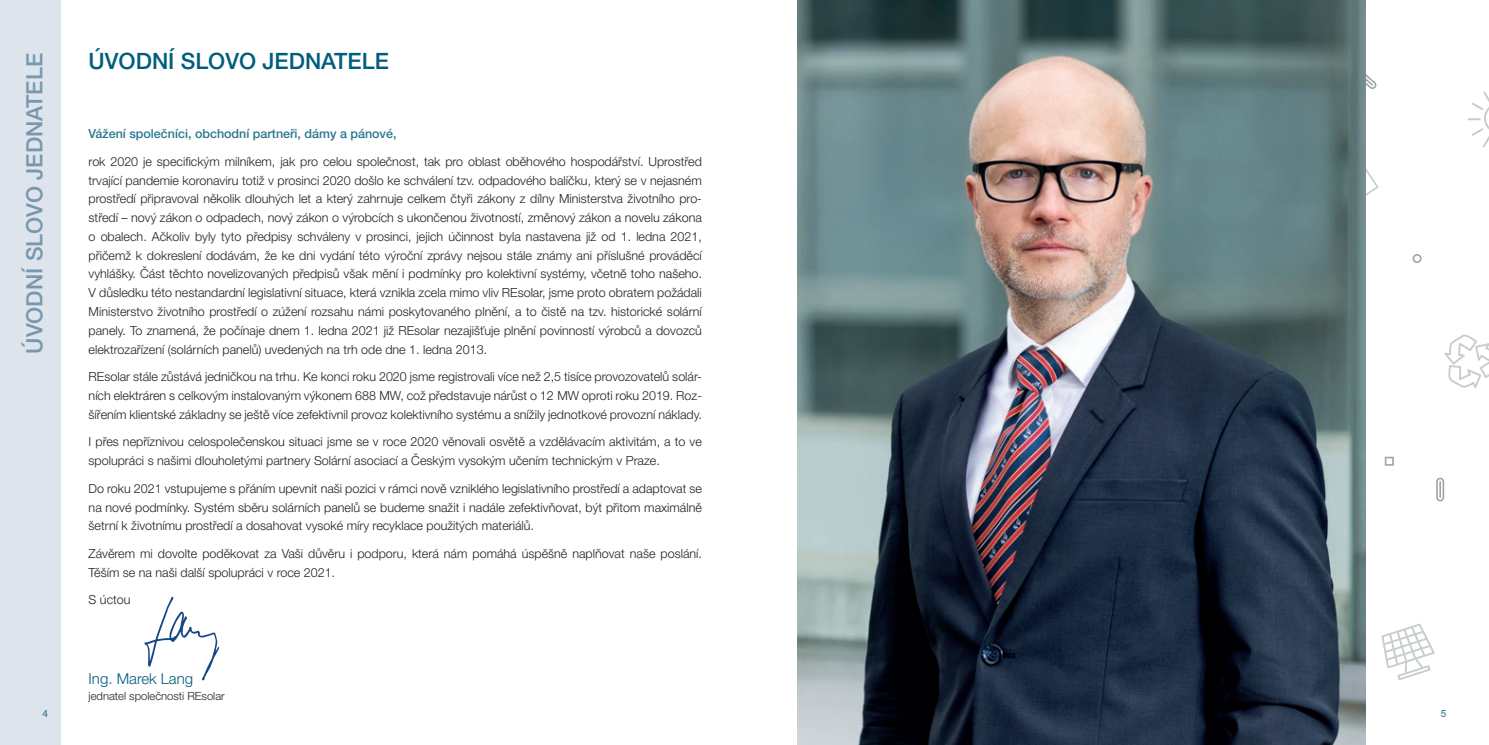
<style>
.page{position:relative;width:1489px;height:745px;background:#fff}
.page>*{position:absolute;margin:0;border:0;box-sizing:border-box;transform-origin:0 0}
.t1{font:500 22.5px "Helvetica Neue LT Pro";color:#7798af}
.t2{font:500 22.5px "Helvetica Neue LT Pro";color:#005d7d}
.t3{font:300 15px "Helvetica Neue LT Pro";color:#005d7d}
.t4{font:300 12.5px/18.8px "Helvetica Neue LT Pro";color:#231f20;text-align:justify}
.t5{font:500 12.5px "Helvetica Neue LT Pro";color:#2a778f}
.t6{font:300 11.25px "Helvetica Neue LT Pro";color:#231f20}
.t7{font:500 10px "Helvetica Neue LT Pro";color:#467d99}
</style>
<div class="page">
<div style="left:0;top:0;width:60px;height:744px;background:#dee4eb"></div>
<svg style="left:144px;top:596px;width:75px;height:84px"></svg>
<svg style="left:1384px;top:456px;width:9px;height:9px"></svg>
<svg style="left:1436px;top:477px;width:7px;height:24px"></svg>
<svg style="left:1364px;top:70px;width:12px;height:20px"></svg>
<svg style="left:1412px;top:254px;width:9px;height:9px"></svg>
<svg style="left:1444px;top:334px;width:44px;height:54px"></svg>
<svg style="left:1381px;top:623px;width:53px;height:57px"></svg>
<svg style="left:1467px;top:91px;width:21px;height:57px"></svg>
<svg style="left:1364px;top:143px;width:14px;height:70px"></svg>
<img style="left:797px;top:0;width:567px;height:744px">
<h1 class="t1" style="left:21px;top:353px;width:302px;rotate:-90deg">ÚVODNÍ SLOVO JEDNATELE</h1>
<h1 class="t2" style="left:89px;top:48px;width:302px">ÚVODNÍ SLOVO JEDNATELE</h1>
<p class="t5" style="left:89px;top:126px;width:309px">Vážení společníci, obchodní partneři, dámy a pánové,</p>
<p class="t4" style="left:89px;top:152px;width:615px">rok 2020 je specifickým milníkem, jak pro celou společnost, tak pro oblast oběhového hospodářství. Uprostřed trvající pandemie koronaviru totiž v prosinci 2020 došlo ke schválení tzv. odpadového balíčku, který se v nejasném prostředí připravoval několik dlouhých let a který zahrnuje celkem čtyři zákony z dílny Ministerstva životního pro‑ středí – nový zákon o odpadech, nový zákon o výrobcích s ukončenou životností, změnový zákon a novelu zákona o obalech. Ačkoliv byly tyto předpisy schváleny v prosinci, jejich účinnost byla nastavena již od 1. ledna 2021, přičemž k dokreslení dodávám, že ke dni vydání této výroční zprávy nejsou stále známy ani příslušné prováděcí vyhlášky. Část těchto novelizovaných předpisů však mění i podmínky pro kolektivní systémy, včetně toho našeho.<br>V důsledku této nestandardní legislativní situace, která vznikla zcela mimo vliv REsolar, jsme proto obratem požádali Ministerstvo životního prostředí o zúžení rozsahu námi poskytovaného plnění, a to čistě na tzv. historické solární panely. To znamená, že počínaje dnem 1. ledna 2021 již REsolar nezajišťuje plnění povinností výrobců a dovozců elektrozařízení (solárních panelů) uvedených na trh ode dne 1. ledna 2013.</p>
<p class="t4" style="left:89px;top:367px;width:615px">REsolar stále zůstává jedničkou na trhu. Ke konci roku 2020 jsme registrovali více než 2,5 tisíce provozovatelů solár‑ ních elektráren s celkovým instalovaným výkonem 688 MW, což představuje nárůst o 12 MW oproti roku 2019. Roz‑ šířením klientské základny se ještě více zefektivnil provoz kolektivního systému a snížily jednotkové provozní náklady.</p>
<p class="t4" style="left:89px;top:432px;width:614px">I přes nepříznivou celospolečenskou situaci jsme se v roce 2020 věnovali osvětě a vzdělávacím aktivitám, a to ve spolupráci s našimi dlouholetými partnery Solární asociací a Českým vysokým učením technickým v Praze.</p>
<p class="t4" style="left:89px;top:478px;width:615px">Do roku 2021 vstupujeme s přáním upevnit naši pozici v rámci nově vzniklého legislativního prostředí a adaptovat se na nové podmínky. Systém sběru solárních panelů se budeme snažit i nadále zefektivňovat, být přitom maximálně šetrní k životnímu prostředí a dosahovat vysoké míry recyklace použitých materiálů.</p>
<p class="t4" style="left:89px;top:543px;width:615px">Závěrem mi dovolte poděkovat za Vaši důvěru i podporu, která nám pomáhá úspěšně naplňovat naše poslání.<br>Těším se na naši další spolupráci v roce 2021.</p>
<p class="t4" style="left:89px;top:590px;width:43px">S úctou</p>
<p class="t3" style="left:89px;top:668px;width:106px">Ing. Marek Lang</p>
<p class="t6" style="left:89px;top:688px;width:138px">jednatel společnosti REsolar</p>
<p class="t7" style="left:43px;top:706px;width:7px">4</p>
<p class="t7" style="left:1440px;top:706px;width:7px">5</p>
</div>
